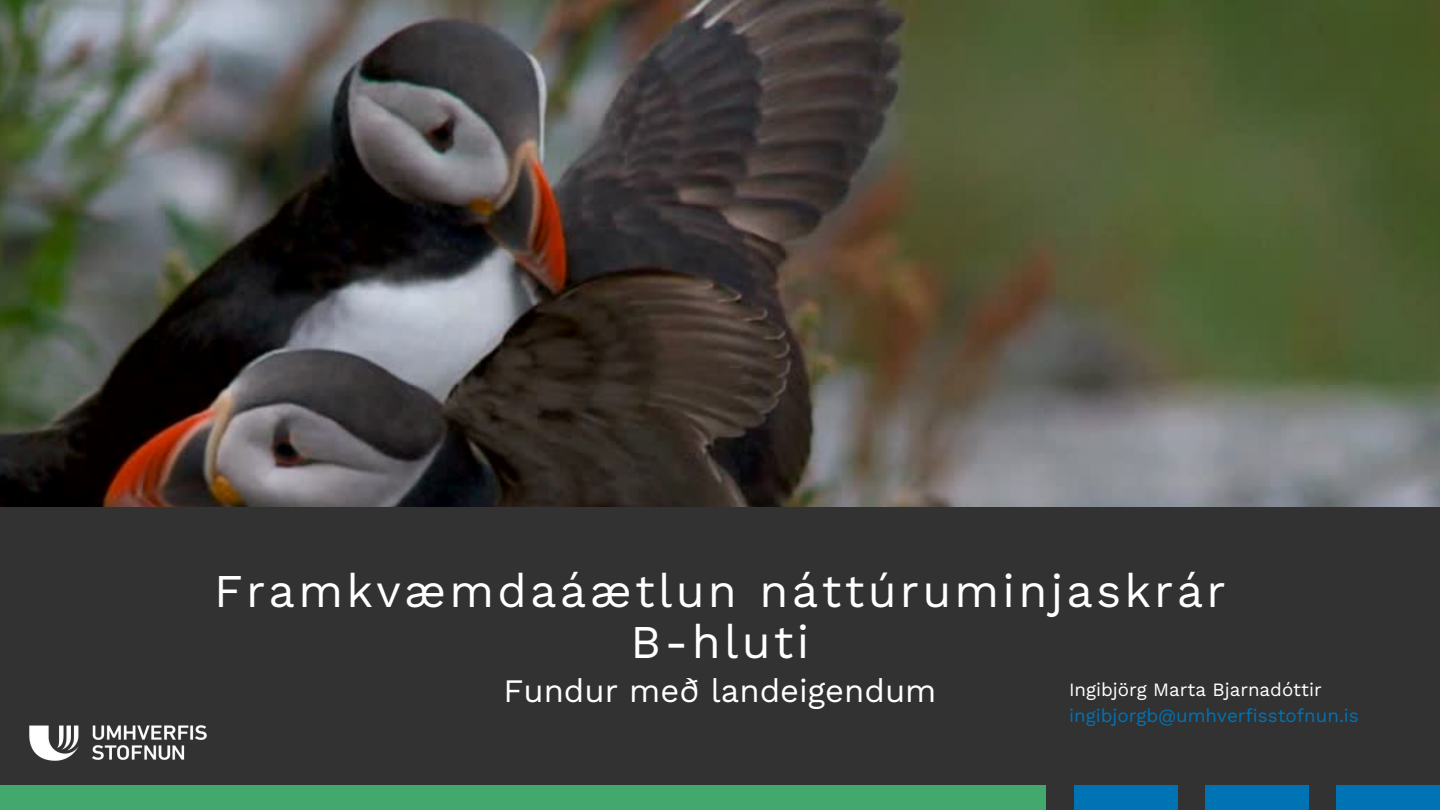
<style>
.page{position:relative;width:1440px;height:810px;background:#323232}
.page>*{position:absolute;margin:0;border:0;box-sizing:border-box;transform-origin:0 0}
.t1{font:46.9px "Work Sans";letter-spacing:.07em;color:#fff}
.t2{font:32.8px "Work Sans";color:#fff}
.t3{font:18.8px "Work Sans";color:#0073b4}
.t4{font:18.8px "Work Sans";color:#fff}
</style>
<div class="page">
<img style="left:0;top:0;width:1440px;height:507px">
<div style="left:0;top:786px;width:1046px;height:24px;background:#41a86e"></div>
<div style="left:1074px;top:786px;width:104px;height:24px;background:#0073b4"></div>
<div style="left:1205px;top:786px;width:104px;height:24px;background:#0073b4"></div>
<div style="left:1337px;top:786px;width:103px;height:24px;background:#0073b4"></div>
<img style="left:0;top:725px;width:256px;height:61px">
<p class="t1" style="left:214px;top:564px;width:1013px">Framkvæmdaáætlun náttúruminjaskrár</p>
<p class="t1" style="left:631px;top:615px;width:180px">B-hluti</p>
<p class="t2" style="left:503px;top:671px;width:435px">Fundur með landeigendum</p>
<p class="t4" style="left:1069px;top:679px;width:254px">Ingibjörg Marta Bjarnadóttir</p>
<p class="t3" style="left:1069px;top:705px;width:291px">ingibjorgb@umhverfisstofnun.is</p>
</div>
